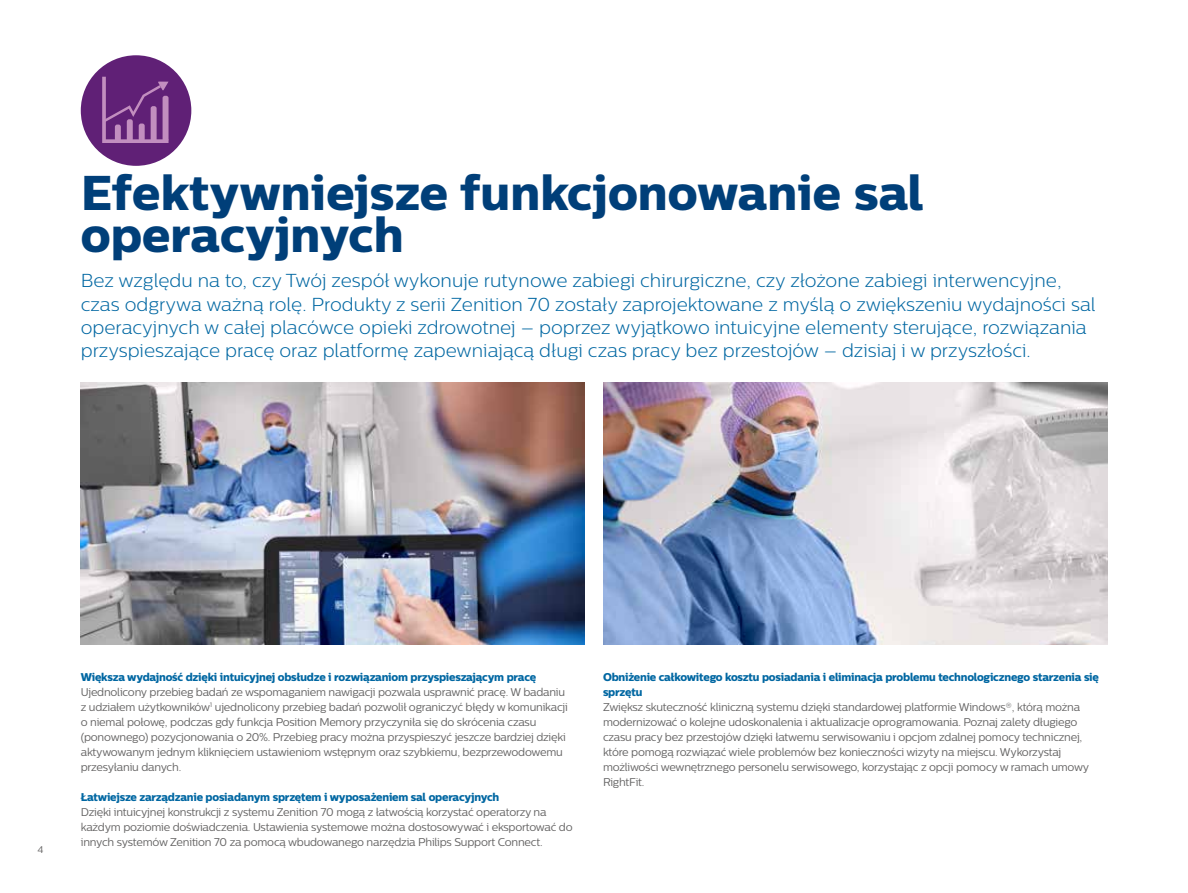
<style>
.page{position:relative;width:1188px;height:893px;background:#fff}
.page>*{position:absolute;margin:0;border:0;box-sizing:border-box;transform-origin:0 0}
.t1{font:48.75px/42px "Centrale Sans X Bold";color:#003f79}
.t2{font:300 18.75px/23.2px "Centrale Sans";color:#0067a2}
.t3{font:11.25px/15px "Centrale Sans";letter-spacing:-.02em;color:#646363}
.t4{font:11.25px/15px "Centrale Sans X Bold";letter-spacing:-.02em;color:#0067a2}
.t5{font:9.75px "Centrale Sans";color:#646363}
</style>
<div class="page">
<img style="left:81px;top:383px;width:503px;height:261px">
<img style="left:604px;top:383px;width:503px;height:261px">
<div style="left:81px;top:55px;width:110px;height:111px;background:#602076;border-radius:50%"></div>
<svg style="left:102px;top:77px;width:67px;height:66px"></svg>
<div style="left:115px;top:125px;width:6px;height:17px;background:#c28ebf;border-radius:2px"></div>
<div style="left:127px;top:119px;width:6px;height:22px;background:#c28ebf;border-radius:2px"></div>
<div style="left:139px;top:124px;width:6px;height:17px;background:#c28ebf;border-radius:2px"></div>
<div style="left:151px;top:106px;width:6px;height:36px;background:#c28ebf;border-radius:2px"></div>
<div style="left:163px;top:96px;width:6px;height:46px;background:#c28ebf;border-radius:2px"></div>
<h1 class="t1" style="left:81px;top:171px;width:844px">Efektywniejsze funkcjonowanie sal operacyjnych</h1>
<p class="t2" style="left:81px;top:269px;width:1016px">Bez względu na to, czy Twój zespół wykonuje rutynowe zabiegi chirurgiczne, czy złożone zabiegi interwencyjne, czas odgrywa ważną rolę. Produkty z serii Zenition 70 zostały zaprojektowane z myślą o zwiększeniu wydajności sal operacyjnych w całej placówce opieki zdrowotnej – poprzez wyjątkowo intuicyjne elementy sterujące, rozwiązania przyspieszające pracę oraz platformę zapewniającą długi czas pracy bez przestojów – dzisiaj i w przyszłości.</p>
<p class="t5" style="left:37px;top:844px;width:7px">4</p>
<p class="t4" style="left:81px;top:669px;width:457px">Większa wydajność dzięki intuicyjnej obsłudze i rozwiązaniom przyspieszającym pracę</p>
<p class="t3" style="left:81px;top:684px;width:489px">Ujednolicony przebieg badań ze wspomaganiem nawigacji pozwala usprawnić pracę. W badaniu z udziałem użytkowników<sup>1</sup> ujednolicony przebieg badań pozwolił ograniczyć błędy w komunikacji o niemal połowę, podczas gdy funkcja Position Memory przyczyniła się do skrócenia czasu (ponownego) pozycjonowania o 20%. Przebieg pracy można przyspieszyć jeszcze bardziej dzięki aktywowanym jednym kliknięciem ustawieniom wstępnym oraz szybkiemu, bezprzewodowemu przesyłaniu danych.</p>
<p class="t4" style="left:81px;top:789px;width:420px">Łatwiejsze zarządzanie posiadanym sprzętem i wyposażeniem sal operacyjnych</p>
<p class="t3" style="left:81px;top:804px;width:493px">Dzięki intuicyjnej konstrukcji z systemu Zenition 70 mogą z łatwością korzystać operatorzy na każdym poziomie doświadczenia. Ustawienia systemowe można dostosowywać i eksportować do innych systemów Zenition 70 za pomocą wbudowanego narzędzia Philips Support Connect.</p>
<p class="t4" style="left:603px;top:669px;width:498px">Obniżenie całkowitego kosztu posiadania i eliminacja problemu technologicznego starzenia się sprzętu</p>
<p class="t3" style="left:603px;top:699px;width:488px">Zwiększ skuteczność kliniczną systemu dzięki standardowej platformie Windows®, którą można modernizować o kolejne udoskonalenia i aktualizacje oprogramowania. Poznaj zalety długiego czasu pracy bez przestojów dzięki łatwemu serwisowaniu i opcjom zdalnej pomocy technicznej, które pomogą rozwiązać wiele problemów bez konieczności wizyty na miejscu. Wykorzystaj możliwości wewnętrznego personelu serwisowego, korzystając z opcji pomocy w ramach umowy RightFit.</p>
</div>
